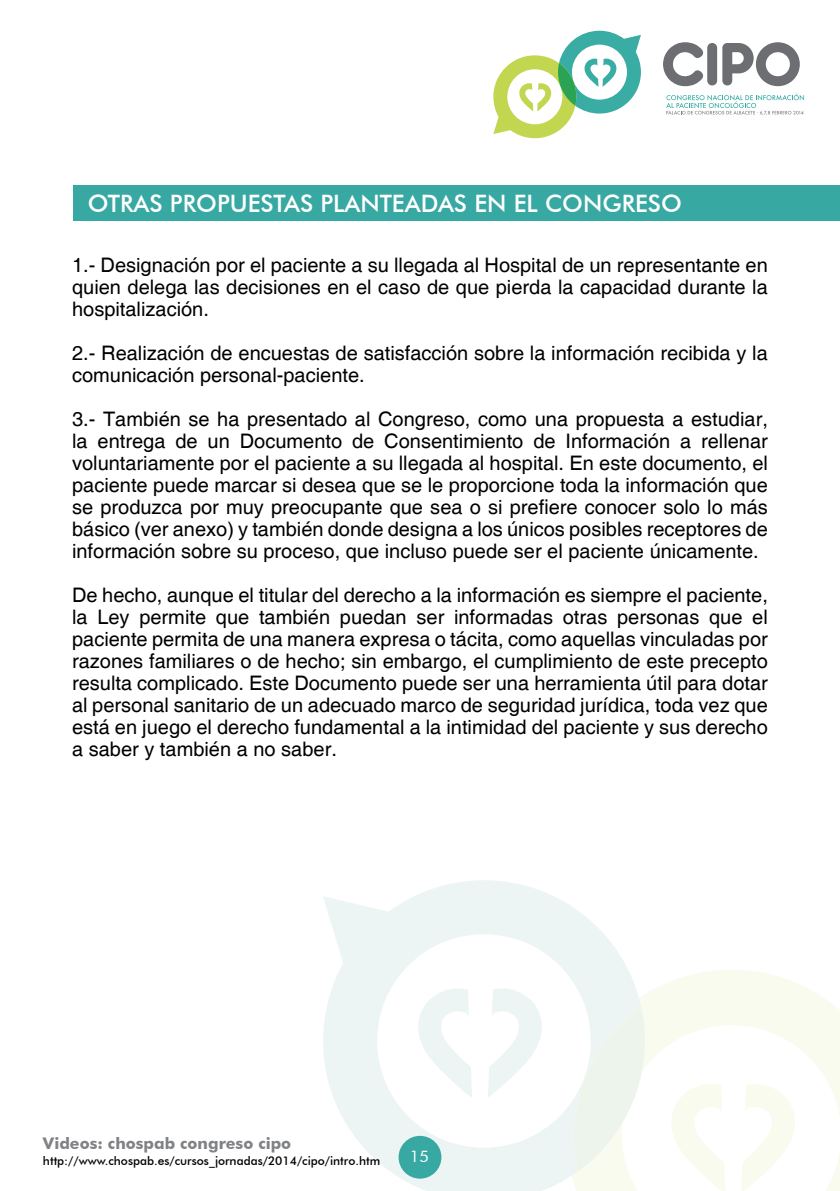
<style>
.page{position:relative;width:840px;height:1191px;background:#fff}
.page>*{position:absolute;margin:0;border:0;box-sizing:border-box;transform-origin:0 0}
.t1{font:500 24px "Futura BT";color:#fff}
.t2{font:20px/22px "Helvetica";color:#000;text-align:justify}
.t3{font:700 16px "Futura BT";color:#808285}
.t4{font:16px "Futura BT";color:#fff}
.t5{font:500 12px "Futura BT";color:#000}
</style>
<div class="page">
<svg style="left:640px;top:970px;width:199px;height:221px"></svg>
<svg style="left:323px;top:880px;width:317px;height:311px"></svg>
<svg style="left:573px;top:1006px;width:71px;height:165px"></svg>
<svg style="left:671px;top:1084px;width:53px;height:107px"></svg>
<svg style="left:740px;top:1084px;width:54px;height:107px"></svg>
<svg style="left:487px;top:988px;width:54px;height:109px"></svg>
<svg style="left:418px;top:988px;width:54px;height:109px"></svg>
<svg style="left:663px;top:42px;width:53px;height:44px"></svg>
<svg style="left:722px;top:42px;width:77px;height:44px"></svg>
<svg style="left:666px;top:93px;width:137px;height:22px"></svg>
<svg style="left:493px;top:31px;width:147px;height:107px"></svg>
<div style="left:398px;top:1135px;width:43px;height:43px;background:#38a8a3;border-radius:50%"></div>
<div style="left:73px;top:185px;width:766px;height:35px;background:#38a8a3"></div>
<p class="t1" style="left:88px;top:189px;width:595px">OTRAS PROPUESTAS PLANTEADAS EN EL CONGRESO</p>
<p class="t2" style="left:72px;top:254px;width:697px">1.- Designación por el paciente a su llegada al Hospital de un representante en quien delega las decisiones en el caso de que pierda la capacidad durante la hospitalización.</p>
<p class="t2" style="left:72px;top:342px;width:697px">2.- Realización de encuestas de satisfacción sobre la información recibida y la comunicación personal-paciente.</p>
<p class="t2" style="left:72px;top:408px;width:697px">3.- También se ha presentado al Congreso, como una propuesta a estudiar, la entrega de un Documento de Consentimiento de Información a rellenar voluntariamente por el paciente a su llegada al hospital. En este documento, el paciente puede marcar si desea que se le proporcione toda la información que se produzca por muy preocupante que sea o si prefiere conocer solo lo más básico (ver anexo) y también donde designa a los únicos posibles receptores de información sobre su proceso, que incluso puede ser el paciente únicamente.</p>
<p class="t2" style="left:72px;top:584px;width:697px">De hecho, aunque el titular del derecho a la información es siempre el paciente, la Ley permite que también puedan ser informadas otras personas que el paciente permita de una manera expresa o tácita, como aquellas vinculadas por razones familiares o de hecho; sin embargo, el cumplimiento de este precepto resulta complicado. Este Documento puede ser una herramienta útil para dotar al personal sanitario de un adecuado marco de seguridad jurídica, toda vez que está en juego el derecho fundamental a la intimidad del paciente y sus derecho a saber y también a no saber.</p>
<p class="t3" style="left:43px;top:1133px;width:250px">Videos: chospab congreso cipo</p>
<p class="t5" style="left:43px;top:1153px;width:338px">http://www.chospab.es/cursos_jornadas/2014/cipo/intro.htm</p>
<p class="t4" style="left:409px;top:1146px;width:20px">15</p>
</div>
